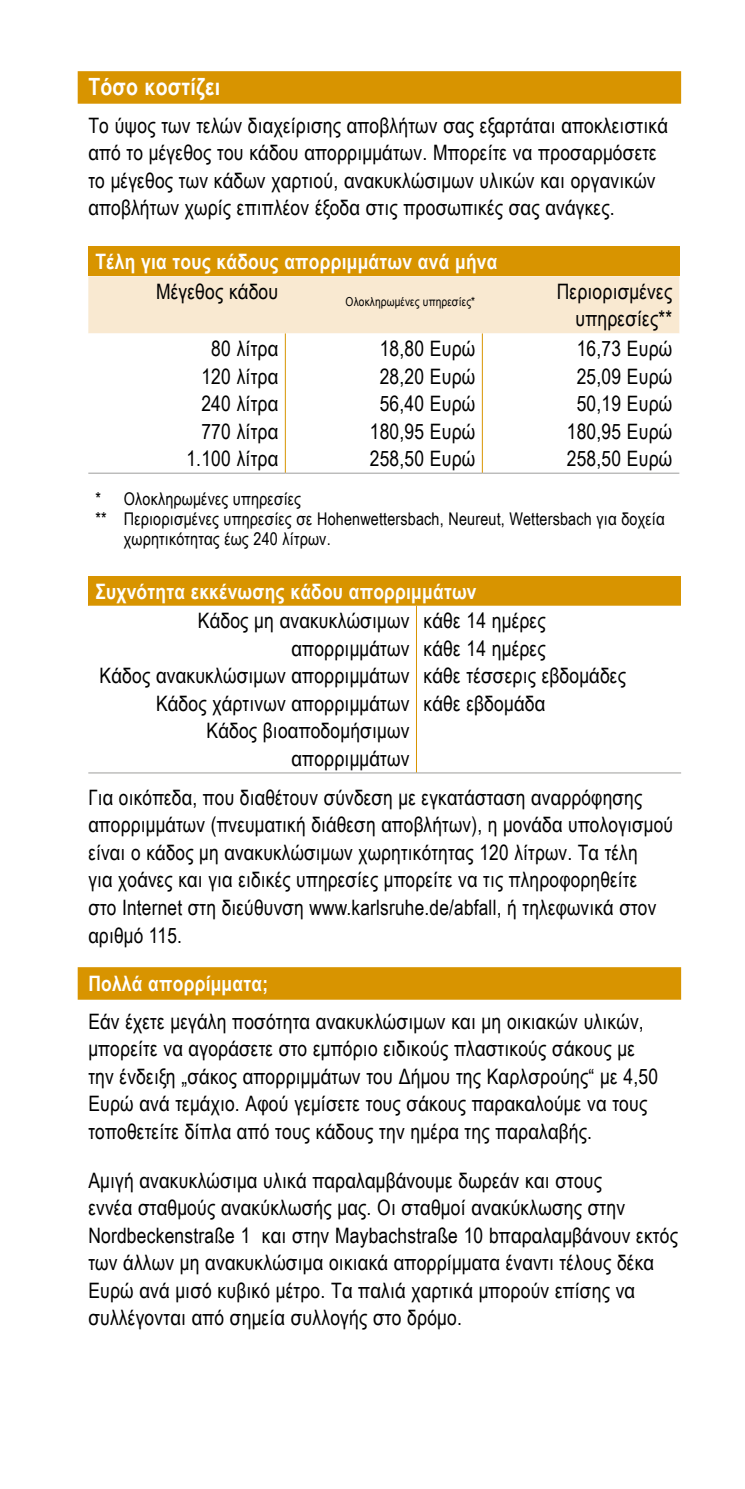
<style>
.page{position:relative;width:745px;height:1489px;background:#fff}
.page>*{position:absolute;margin:0;border:0;box-sizing:border-box;transform-origin:0 0}
.t1{font:700 23.75px "Arial Narrow";letter-spacing:.01em;color:#fff}
.t2{font:21.25px/27.5px "Arial Narrow";letter-spacing:.01em;color:#000}
.t3{font:700 21.25px "Arial Narrow";letter-spacing:.01em;color:#fff}
.t4{font:17.5px "Arial Narrow";letter-spacing:.01em;color:#000}
.t5{font:12.5px "Arial Narrow";letter-spacing:.01em;color:#000}
</style>
<div class="page">
<div style="left:78px;top:71px;width:602px;height:33px;background:#d89400"></div>
<div style="left:78px;top:967px;width:602px;height:32px;background:#d89400"></div>
<div style="left:88px;top:246px;width:591px;height:30px;background:#d89400"></div>
<div style="left:88px;top:276px;width:591px;height:57px;background:#f9e9d1"></div>
<svg style="left:88px;top:333px;width:591px;height:140px"></svg>
<hr style="left:285px;top:333px;width:1px;height:140px;background:#d89400">
<hr style="left:481px;top:333px;width:1px;height:140px;background:#d89400">
<hr style="left:88px;top:473px;width:197px;height:1px;background:#9d9d9c">
<hr style="left:285px;top:473px;width:197px;height:1px;background:#9d9d9c">
<hr style="left:482px;top:473px;width:197px;height:1px;background:#9d9d9c">
<div style="left:88px;top:576px;width:592px;height:29px;background:#d89400"></div>
<svg style="left:88px;top:605px;width:592px;height:1px"></svg>
<hr style="left:416px;top:605px;width:1px;height:167px;background:#d89400">
<hr style="left:88px;top:772px;width:328px;height:1px;background:#9d9d9c">
<hr style="left:416px;top:772px;width:264px;height:1px;background:#9d9d9c">
<p class="t1" style="left:88px;top:69px;width:133px">Τόσο κοστίζει</p>
<p class="t2" style="left:88px;top:111px;width:580px">Το ύψος των τελών διαχείρισης αποβλήτων σας εξαρτάται αποκλειστικά από το μέγεθος του κάδου απορριμμάτων. Μπορείτε να προσαρμόσετε το μέγεθος των κάδων χαρτιού, ανακυκλώσιμων υλικών και οργανικών αποβλήτων χωρίς επιπλέον έξοδα στις προσωπικές σας ανάγκες.</p>
<p class="t3" style="left:95px;top:245px;width:403px">Τέλη για τους κάδους απορριμμάτων ανά μήνα</p>
<p class="t2" style="left:156px;top:277px;width:124px">Μέγεθος κάδου</p>
<p class="t2" style="left:556px;top:277px;width:117px;text-align:right">Περιορισμένες υπηρεσίες**</p>
<p class="t5" style="left:345px;top:292px;width:131px">Ολοκληρωμένες υπηρεσίες*</p>
<p class="t2" style="left:186px;top:334px;width:93px;text-align:right">80 λίτρα<br>120 λίτρα<br>240 λίτρα<br>770 λίτρα<br>1.100 λίτρα</p>
<p class="t2" style="left:369px;top:334px;width:107px;text-align:center">18,80 Ευρώ<br>28,20 Ευρώ<br>56,40 Ευρώ<br>180,95 Ευρώ<br>258,50 Ευρώ</p>
<p class="t2" style="left:566px;top:334px;width:107px;text-align:center">16,73 Ευρώ<br>25,09 Ευρώ<br>50,19 Ευρώ<br>180,95 Ευρώ<br>258,50 Ευρώ</p>
<p class="t4" style="left:95px;top:485px;width:207px">* Ολοκληρωμένες υπηρεσίες</p>
<p class="t4" style="left:95px;top:505px;width:570px">** Περιορισμένες υπηρεσίες σε Hohenwettersbach, Neureut, Wettersbach για δοχεία</p>
<p class="t4" style="left:124px;top:525px;width:208px">χωρητικότητας έως 240 λίτρων.</p>
<p class="t3" style="left:95px;top:575px;width:382px">Συχνότητα εκκένωσης κάδου απορριμμάτων</p>
<p class="t2" style="left:100px;top:606px;width:311px;text-align:right">Κάδος μη ανακυκλώσιμων απορριμμάτων<br>Κάδος ανακυκλώσιμων απορριμμάτων<br>Κάδος χάρτινων απορριμμάτων<br>Κάδος βιοαποδομήσιμων απορριμμάτων</p>
<p class="t2" style="left:423px;top:606px;width:204px">κάθε 14 ημέρες<br>κάθε 14 ημέρες<br>κάθε τέσσερις εβδομάδες κάθε εβδομάδα</p>
<p class="t2" style="left:88px;top:782px;width:586px">Για οικόπεδα, που διαθέτουν σύνδεση με εγκατάσταση αναρρόφησης απορριμμάτων (πνευματική διάθεση αποβλήτων), η μονάδα υπολογισμού είναι ο κάδος μη ανακυκλώσιμων χωρητικότητας 120 λίτρων. Τα τέλη<br>για χοάνες και για ειδικές υπηρεσίες μπορείτε να τις πληροφορηθείτε<br>στο Internet στη διεύθυνση www.karlsruhe.de/abfall, ή τηλεφωνικά στον αριθμό 115.</p>
<p class="t3" style="left:88px;top:967px;width:181px">Πολλά απορρίμματα;</p>
<p class="t2" style="left:88px;top:1006px;width:571px">Εάν έχετε μεγάλη ποσότητα ανακυκλώσιμων και μη οικιακών υλικών, μπορείτε να αγοράσετε στο εμπόριο ειδικούς πλαστικούς σάκους με την ένδειξη „σάκος απορριμμάτων του Δήμου της Καρλσρούης“ με 4,50<br>Ευρώ ανά τεμάχιο. Αφού γεμίσετε τους σάκους παρακαλούμε να τους τοποθετείτε δίπλα από τους κάδους την ημέρα της παραλαβής.</p>
<p class="t2" style="left:88px;top:1165px;width:590px">Αμιγή ανακυκλώσιμα υλικά παραλαμβάνουμε δωρεάν και στους<br>εννέα σταθμούς ανακύκλωσής μας. Οι σταθμοί ανακύκλωσης στην Nordbeckenstraße 1 και στην Maybachstraße 10 bπαραλαμβάνουν εκτός των άλλων μη ανακυκλώσιμα οικιακά απορρίμματα έναντι τέλους δέκα Ευρώ ανά μισό κυβικό μέτρο. Τα παλιά χαρτικά μπορούν επίσης να συλλέγονται από σημεία συλλογής στο δρόμο.</p>
</div>
